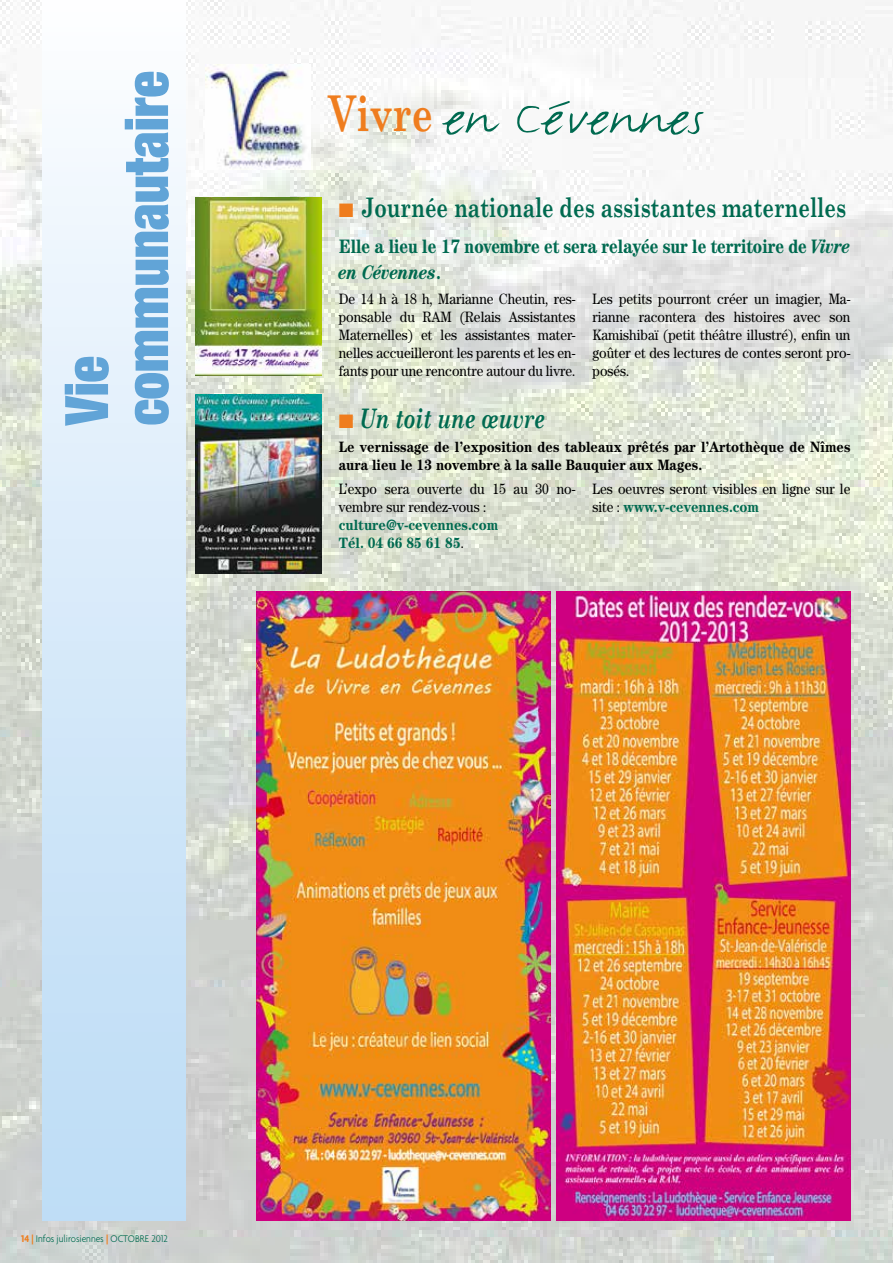
<style>
.page{position:relative;width:893px;height:1263px;background:#fff}
.page>*{position:absolute;margin:0;border:0;box-sizing:border-box;transform-origin:0 0}
.t1{font:900 expanded 60px/60px "Helvetica Neue";color:#61a4d7;scale:.9 1}
.t2{font:52.5px "FF Justlefthand";color:#006a50;scale:1.35 1}
.t3{font:700 27px "Century Schoolbook";color:#006a50;scale:.75 1}
.t4{font:italic 700 27px "Century Schoolbook";color:#006a50;scale:.75 1}
.t5{font:700 condensed 19.5px/25.5px "Century";color:#006a50}
.t6{font:15px/18px "Century";color:#000;text-align:justify;scale:.9 1}
.t7{font:700 15px/18px "Century";color:#000;scale:.9 1}
.t8{font:700 15px/18px "Century";color:#006a50;scale:.9 1}
.t9{font:300 10.5px "Agenda";color:#006a50;scale:.9 1}
.s1{font-family:"Century Schoolbook";font-weight:700;font-size:49.5px;color:#ef7d1e}
.s2{color:#ef7d1e}
.s3{font-style:italic}
.s4{font-weight:400;color:#000}
.s5{font-weight:700;color:#006a50}
.s6{font-weight:700;color:#ef7d1e}
</style>
<div class="page">
<img style="left:0;top:0;width:893px;height:1263px">
<div style="left:43px;top:0;width:142px;height:1220px;background:linear-gradient(to bottom,#fbfdff,#badbf5)"></div>
<img style="left:257px;top:591px;width:293px;height:629px">
<img style="left:557px;top:591px;width:293px;height:629px">
<img style="left:206px;top:64px;width:105px;height:105px">
<img style="left:195px;top:197px;width:127px;height:179px">
<img style="left:195px;top:395px;width:127px;height:178px">
<h1 class="t1" style="left:55px;top:425px;width:395px;rotate:-90deg">Vie communautaire</h1>
<h2 class="t2" style="left:328px;top:85px;width:280px"><span class="s1">Vivre</span> en Cévennes</h2>
<h3 class="t3" style="left:339px;top:191px;width:678px"><span class="s2">■</span> Journée nationale des assistantes maternelles</h3>
<h3 class="t5" style="left:339px;top:234px;width:513px">Elle a lieu le 17 novembre et sera relayée sur le territoire de <span class="s3">Vivre en Cévennes</span>.</h3>
<p class="t6" style="left:339px;top:289px;width:265px">De 14 h à 18 h, Marianne Cheutin, res&shy;ponsable du RAM (Relais Assistantes Maternelles) et les assistantes mater&shy;nelles accueilleront les parents et les en&shy;fants pour une rencontre autour du livre.</p>
<h3 class="t4" style="left:339px;top:401px;width:276px"><span class="s2">■</span> Un toit une œuvre</h3>
<p class="t6" style="left:592px;top:289px;width:288px">Les petits pourront créer un imagier, Ma&shy;rianne racontera des histoires avec son Kamishibaï (petit théâtre illustré), enfin un goûter et des lectures de contes seront pro&shy;posés.</p>
<p class="t7" style="left:339px;top:438px;width:570px">Le vernissage de l’exposition des tableaux prêtés par l’Artothèque de Nîmes aura lieu le 13 novembre à la salle Bauquier aux Mages.</p>
<p class="t6" style="left:339px;top:480px;width:265px">L’expo sera ouverte du 15 au 30 no&shy;vembre sur rendez-vous :</p>
<p class="t8" style="left:339px;top:516px;width:179px">culture@v-cevennes.com<br>Tél. 04 66 85 61 85<span class="s4">.</span></p>
<p class="t6" style="left:592px;top:480px;width:288px">Les oeuvres seront visibles en ligne sur le site : <span class="s5">www.v-cevennes.com</span></p>
<p class="t9" style="left:21px;top:1232px;width:164px"><span class="s6">14 |</span> Infos julirosiennes <span class="s6">|</span> octobre 2012</p>
</div>
